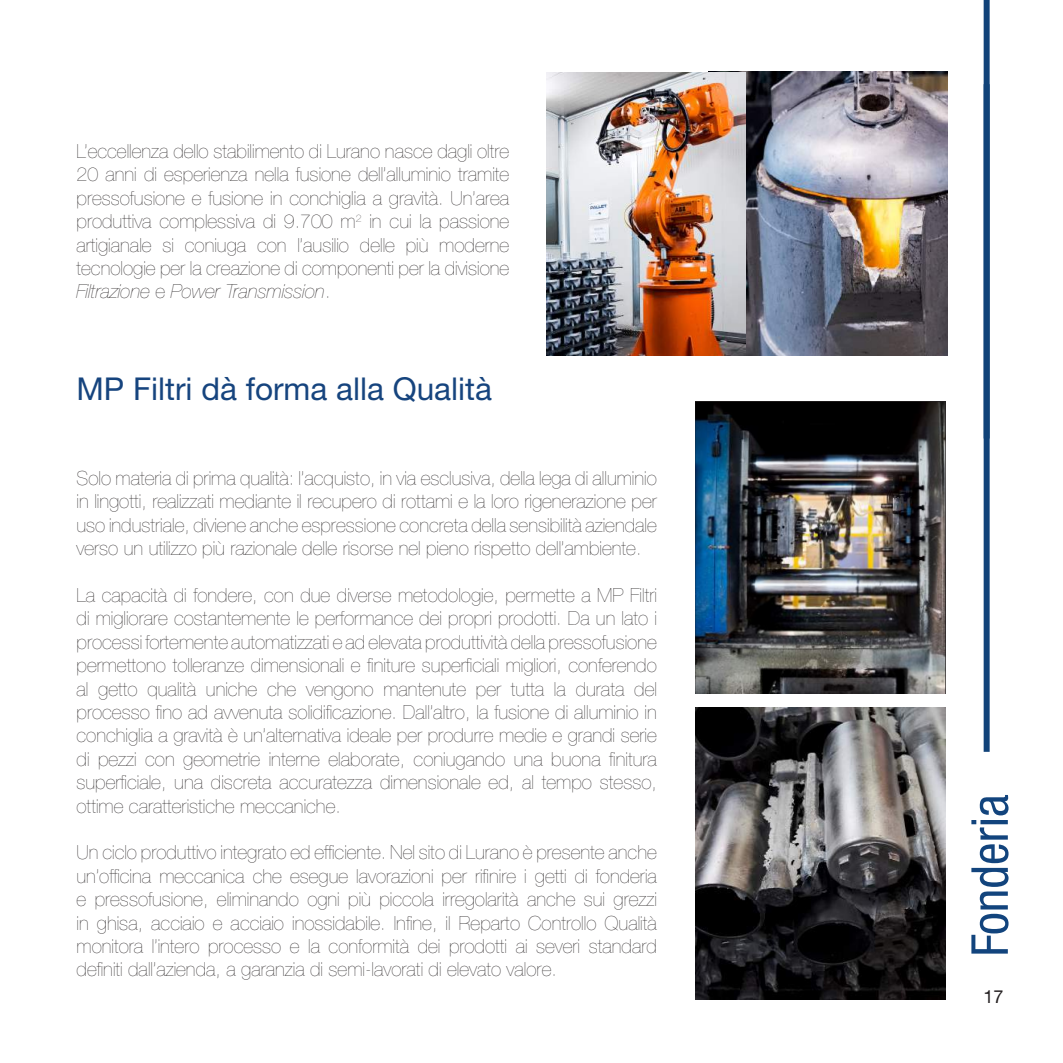
<style>
.page{position:relative;width:1063px;height:1063px;background:#fff}
.page>*{position:absolute;margin:0;border:0;box-sizing:border-box;transform-origin:0 0}
.t1{font:condensed 51px "Helvetica Neue LT Std";color:#12447d}
.t2{font:31.5px "Helvetica Neue LT Std";color:#16447e}
.t3{font:200 19.5px/23.4px "Helvetica Neue LT Std";color:#231f20;text-align:justify}
.t4{font:18px "Helvetica Neue LT Std";color:#231f20}
.s1{font-style:italic}
</style>
<div class="page">
<svg style="left:984px;top:0;width:6px;height:84px"></svg>
<img style="left:695px;top:708px;width:250px;height:291px">
<div style="left:984px;top:84px;width:6px;height:668px;border:3px solid #114379"></div>
<img style="left:695px;top:402px;width:250px;height:292px">
<img style="left:746px;top:72px;width:201px;height:284px">
<img style="left:546px;top:72px;width:200px;height:284px">
<p class="t3" style="left:77px;top:139px;width:434px">L’eccellenza dello stabilimento di Lurano nasce dagli oltre 20 anni di esperienza nella fusione dell’alluminio tramite pressofusione e fusione in conchiglia a gravità. Un’area produttiva complessiva di 9.700 m<sup>2</sup> in cui la passione artigianale si coniuga con l’ausilio delle più moderne tecnologie per la creazione di componenti per la divisione <span class="s1">Filtrazione</span> e <span class="s1">Power Transmission</span>.</p>
<h2 class="t2" style="left:77px;top:371px;width:417px">MP Filtri dà forma alla Qualità</h2>
<p class="t3" style="left:77px;top:466px;width:582px">Solo materia di prima qualità: l’acquisto, in via esclusiva, della lega di alluminio in lingotti, realizzati mediante il recupero di rottami e la loro rigenerazione per uso industriale, diviene anche espressione concreta della sensibilità aziendale verso un utilizzo più razionale delle risorse nel pieno rispetto dell’ambiente.</p>
<p class="t3" style="left:77px;top:583px;width:582px">La capacità di fondere, con due diverse metodologie, permette a MP Filtri di migliorare costantemente le performance dei propri prodotti. Da un lato i processi fortemente automatizzati e ad elevata produttività della pressofusione permettono tolleranze dimensionali e finiture superficiali migliori, conferendo al getto qualità uniche che vengono mantenute per tutta la durata del processo fino ad avvenuta solidificazione. Dall’altro, la fusione di alluminio in conchiglia a gravità è un’alternativa ideale per produrre medie e grandi serie di pezzi con geometrie interne elaborate, coniugando una buona finitura superficiale, una discreta accuratezza dimensionale ed, al tempo stesso, ottime caratteristiche meccaniche.</p>
<p class="t3" style="left:77px;top:841px;width:582px">Un ciclo produttivo integrato ed efficiente. Nel sito di Lurano è presente anche un’officina meccanica che esegue lavorazioni per rifinire i getti di fonderia e pressofusione, eliminando ogni più piccola irregolarità anche sui grezzi in ghisa, acciaio e acciaio inossidabile. Infine, il Reparto Controllo Qualità monitora l’intero processo e la conformità dei prodotti ai severi standard definiti dall’azienda, a garanzia di semi-lavorati di elevato valore.</p>
<h1 class="t1" style="left:960px;top:957px;width:164px;rotate:-90deg">Fonderia</h1>
<p class="t4" style="left:984px;top:985px;width:22px">17</p>
</div>
